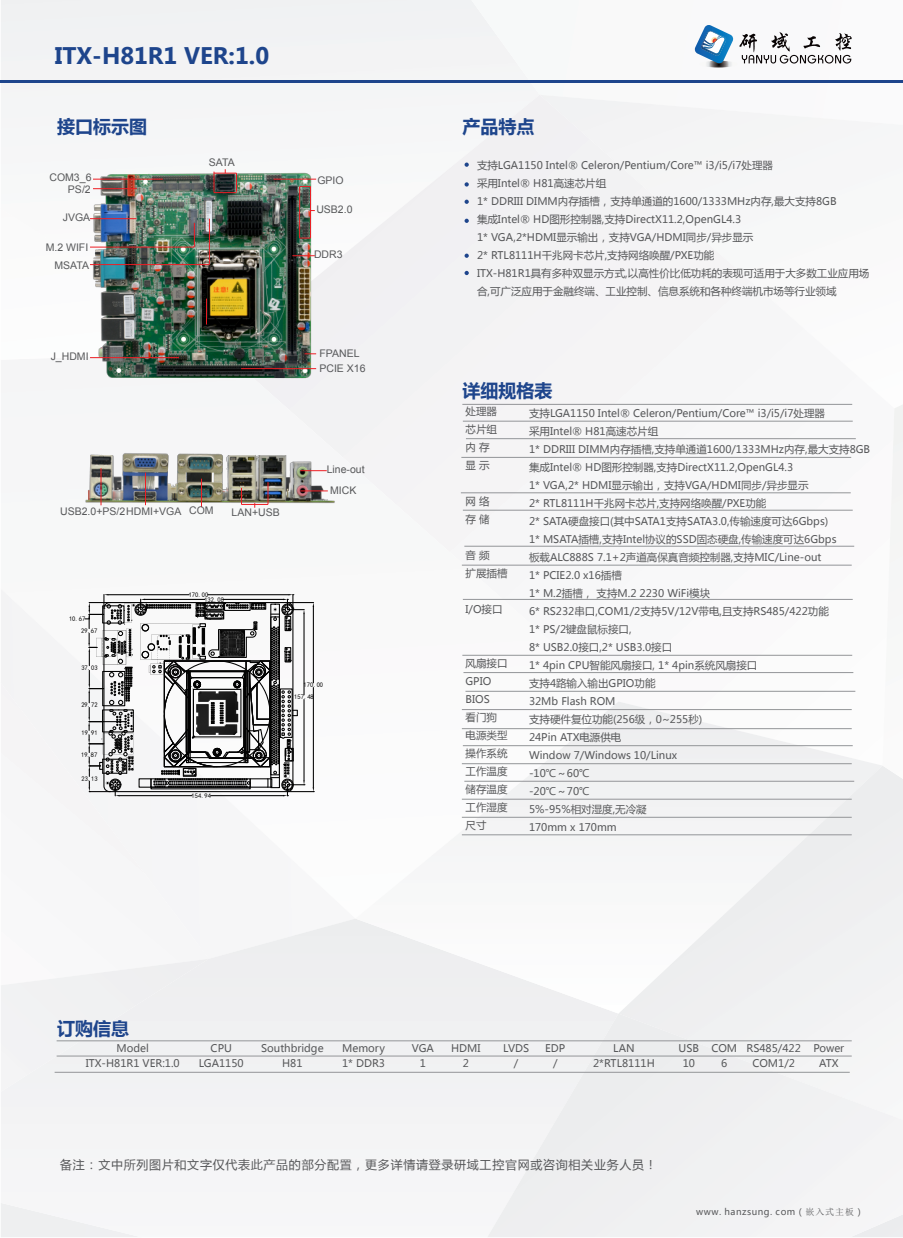
<style>
.page{position:relative;width:903px;height:1238px;background:#fff}
.page>*{position:absolute;margin:0;border:0;box-sizing:border-box;transform-origin:0 0}
.t1{font:700 24px "Segoe UI";color:#1e458c}
.t2{font:700 18px "Microsoft Ya Hei";color:#1e458c}
.t3{font:12px "Microsoft Ya Hei";letter-spacing:.06em;color:#57585a}
.t4{font:10.5px/18px "Microsoft Ya Hei";color:#57585a;text-align:center}
.t5{font:10.5px/15px "Arial";color:#57585a}
.t6{font:9px "Microsoft Ya Hei";letter-spacing:.06em;color:#57585a}
.t7{font:6.6px/12px "Sim Hei";color:#030303}
.s1{font-family:"Sim Sun"}
</style>
<div class="page">
<div style="left:1px;top:0;width:470px;height:119px;background:#f3f3f4"></div>
<svg style="left:471px;top:0;width:432px;height:94px"></svg>
<div style="left:224px;top:95px;width:632px;height:597px;background:#f6f6f7"></div>
<div style="left:201px;top:352px;width:417px;height:340px;background:#f6f6f7"></div>
<svg style="left:1px;top:588px;width:354px;height:209px"></svg>
<div style="left:1px;top:682px;width:208px;height:191px;background:#f5f5f7"></div>
<div style="left:1px;top:919px;width:486px;height:318px;background:#f4f4f5"></div>
<svg style="left:355px;top:702px;width:522px;height:311px"></svg>
<svg style="left:618px;top:765px;width:285px;height:248px"></svg>
<svg style="left:883px;top:405px;width:20px;height:374px"></svg>
<div style="left:487px;top:1013px;width:416px;height:224px;background:#f0f1f2"></div>
<div style="left:1px;top:958px;width:208px;height:133px;background:#f1f1f2"></div>
<img style="left:85px;top:450px;width:253px;height:56px">
<img style="left:93px;top:164px;width:239px;height:232px">
<hr style="left:1px;top:80px;width:902px;height:2px;background:#1e458c">
<svg style="left:694px;top:25px;width:158px;height:42px"></svg>
<svg style="left:465px;top:162px;width:4px;height:5px"></svg>
<svg style="left:465px;top:200px;width:4px;height:4px"></svg>
<svg style="left:465px;top:219px;width:4px;height:4px"></svg>
<svg style="left:465px;top:254px;width:4px;height:4px"></svg>
<svg style="left:465px;top:271px;width:4px;height:4px"></svg>
<hr style="left:462px;top:655px;width:390px;height:1px;background:#939598">
<hr style="left:461px;top:457px;width:390px;height:1px;background:#939598">
<hr style="left:462px;top:404px;width:390px;height:1px;background:#939598">
<hr style="left:463px;top:421px;width:390px;height:1px;background:#939598">
<hr style="left:462px;top:728px;width:390px;height:1px;background:#939598">
<hr style="left:464px;top:546px;width:390px;height:1px;background:#939598">
<hr style="left:463px;top:510px;width:390px;height:1px;background:#939598">
<hr style="left:463px;top:672px;width:390px;height:1px;background:#939598">
<hr style="left:463px;top:599px;width:390px;height:1px;background:#939598">
<hr style="left:462px;top:565px;width:390px;height:1px;background:#939598">
<hr style="left:461px;top:492px;width:390px;height:1px;background:#939598">
<hr style="left:462px;top:799px;width:390px;height:1px;background:#939598">
<hr style="left:466px;top:438px;width:390px;height:1px;background:#939598">
<hr style="left:463px;top:745px;width:390px;height:1px;background:#939598">
<hr style="left:462px;top:763px;width:390px;height:1px;background:#939598">
<hr style="left:464px;top:781px;width:390px;height:1px;background:#939598">
<hr style="left:462px;top:817px;width:390px;height:1px;background:#939598">
<hr style="left:462px;top:834px;width:390px;height:1px;background:#939598">
<hr style="left:466px;top:691px;width:389px;height:1px;background:#939598">
<hr style="left:462px;top:709px;width:390px;height:1px;background:#939598">
<hr style="left:57px;top:1040px;width:795px;height:1px;background:#939598">
<hr style="left:57px;top:1055px;width:795px;height:1px;background:#939598">
<hr style="left:55px;top:1072px;width:795px;height:1px;background:#939598">
<svg style="left:465px;top:182px;width:4px;height:4px"></svg>
<hr style="left:101px;top:468px;width:1px;height:37px;background:#ee1d23">
<hr style="left:145px;top:472px;width:1px;height:33px;background:#ee1d23">
<svg style="left:201px;top:478px;width:1px;height:29px"></svg>
<hr style="left:241px;top:368px;width:75px;height:1px;background:#ee1d23">
<hr style="left:93px;top:188px;width:44px;height:1px;background:#ee1d23">
<svg style="left:300px;top:490px;width:28px;height:1px"></svg>
<hr style="left:93px;top:179px;width:70px;height:1px;background:#ee1d23">
<svg style="left:241px;top:482px;width:28px;height:26px"></svg>
<svg style="left:300px;top:470px;width:27px;height:1px"></svg>
<img style="left:90px;top:209px;width:134px;height:151px">
<hr style="left:209px;top:219px;width:1px;height:45px;background:#ee1d23">
<hr style="left:299px;top:186px;width:1px;height:52px;background:#ee1d23">
<hr style="left:310px;top:186px;width:1px;height:52px;background:#ee1d23">
<svg style="left:292px;top:255px;width:23px;height:1px"></svg>
<svg style="left:214px;top:169px;width:23px;height:24px"></svg>
<hr style="left:90px;top:357px;width:89px;height:1px;background:#ee1d23">
<hr style="left:274px;top:179px;width:42px;height:1px;background:#ee1d23">
<svg style="left:85px;top:594px;width:229px;height:202px"></svg>
<h1 class="t1" style="left:55px;top:39px;width:216px">ITX-H81R1 VER:1.0</h1>
<h2 class="t2" style="left:57px;top:113px;width:91px">接口标示图</h2>
<h2 class="t2" style="left:462px;top:113px;width:73px">产品特点</h2>
<p class="t5" style="left:49px;top:169px;width:44px">COM3_6</p>
<p class="t5" style="left:68px;top:181px;width:24px">PS/2</p>
<p class="t5" style="left:63px;top:210px;width:29px">JVGA</p>
<p class="t5" style="left:46px;top:239px;width:45px;line-height:17.5px;text-align:right">M.2 WIFI<br>MSATA</p>
<p class="t5" style="left:51px;top:348px;width:39px">J_HDMI</p>
<p class="t5" style="left:209px;top:155px;width:27px">SATA</p>
<p class="t5" style="left:317px;top:173px;width:28px">GPIO</p>
<p class="t5" style="left:316px;top:202px;width:38px">USB2.0</p>
<p class="t5" style="left:314px;top:247px;width:30px">DDR3</p>
<p class="t5" style="left:319px;top:346px;width:48px">FPANEL<br>PCIE X16</p>
<p class="t5" style="left:60px;top:503px;width:155px">USB2.0+PS/2HDMI+VGA COM</p>
<p class="t5" style="left:232px;top:505px;width:50px">LAN+USB</p>
<p class="t5" style="left:327px;top:462px;width:39px">Line-out</p>
<p class="t5" style="left:330px;top:483px;width:28px">MICK</p>
<p class="t7" style="left:81px;top:613px;width:18px;text-indent:-12px">10.67<br>29.67</p>
<p class="t7" style="left:81px;top:662px;width:18px">37.03</p>
<p class="t7" style="left:81px;top:699px;width:18px">29.72</p>
<p class="t7" style="left:81px;top:726px;width:18px">19.91</p>
<p class="t7" style="left:81px;top:748px;width:18px">19.87</p>
<p class="t7" style="left:81px;top:772px;width:18px">23.13</p>
<p class="t7" style="left:189px;top:588px;width:21px">170.00</p>
<p class="t7" style="left:204px;top:593px;width:21px">132.08</p>
<p class="t7" style="left:192px;top:789px;width:21px">154.94</p>
<p class="t7" style="left:304px;top:679px;width:21px">170.00</p>
<p class="t7" style="left:294px;top:691px;width:21px">157.48</p>
<h2 class="t2" style="left:57px;top:1015px;width:73px">订购信息</h2>
<p class="t4" style="left:477px;top:156px;width:394px;text-align:left">支持LGA1150 Intel® Celeron/Pentium/Core™ i3/i5/i7处理器<br>采用Intel® H81高速芯片组<br>1* DDRIII DIMM内存插槽，支持单通道的1600/1333MHz内存,最大支持8GB<br>集成Intel® HD图形控制器,支持DirectX11.2,OpenGL4.3<br>1* VGA,2*HDMI显示输出，支持VGA/HDMI同步/异步显示<br>2* RTL8111H千兆网卡芯片,支持网络唤醒/PXE功能<br>ITX-H81R1具有多种双显示方式,以高性价比低功耗的表现可适用于大多数工业应用场合,可广泛应用于金融终端、工业控制、信息系统和各种终端机市场等行业领域</p>
<h2 class="t2" style="left:462px;top:378px;width:91px">详细规格表</h2>
<p class="t4" style="left:466px;top:401px;width:33px;text-align:left">处理器芯片组内 存显 示</p>
<p class="t4" style="left:466px;top:491px;width:26px;text-align:left">网 络存 储</p>
<p class="t4" style="left:466px;top:545px;width:43px;text-align:left">音 频<br>扩展插槽</p>
<p class="t4" style="left:466px;top:599px;width:39px">I/O接口</p>
<p class="t4" style="left:466px;top:653px;width:43px;text-align:left">风扇接口<br>GPIO<br>BIOS<br>看门狗电源类型操作系统工作温度储存温度工作湿度尺寸</p>
<p class="t4" style="left:529px;top:403px;width:343px;text-align:left">支持LGA1150 Intel® Celeron/Pentium/Core™ i3/i5/i7处理器<br>采用Intel® H81高速芯片组<br>1* DDRIII DIMM内存插槽,支持单通道1600/1333MHz内存,最大支持8GB集成Intel® HD图形控制器,支持DirectX11.2,OpenGL4.3<br>1* VGA,2* HDMI显示输出，支持VGA/HDMI同步/异步显示<br>2* RTL8111H千兆网卡芯片,支持网络唤醒/PXE功能<br>2* SATA硬盘接口(其中SATA1支持SATA3.0,传输速度可达6Gbps)<br>1* MSATA插槽,支持Intel协议的SSD固态硬盘,传输速度可达6Gbps<br>板载ALC888S 7.1+2声道高保真音频控制器,支持MIC/Line-out<br>1* PCIE2.0 x16插槽<br>1* M.2插槽， 支持M.2 2230 WiFi模块<br>6* RS232串口,COM1/2支持5V/12V带电,且支持RS485/422功能<br>1* PS/2键盘鼠标接口,<br>8* USB2.0接口,2* USB3.0接口<br>1* 4pin CPU智能风扇接口, 1* 4pin系统风扇接口<br>支持4路输入输出GPIO功能<br>32Mb Flash ROM<br>支持硬件复位功能(256级，0~255秒)<br>24Pin ATX电源供电<br>Window 7/Windows 10/Linux<br>-10℃～60℃<br>-20℃～70℃<br>5%-95%相对湿度,无冷凝<br>170mm x 170mm</p>
<p class="t4" style="left:86px;top:1040px;width:96px;line-height:15px">Model<br>ITX-H81R1 VER:1.0</p>
<p class="t4" style="left:199px;top:1040px;width:46px;line-height:15px">CPU<br>LGA1150</p>
<p class="t4" style="left:261px;top:1040px;width:64px;line-height:15px">Southbridge<br>H81</p>
<p class="t4" style="left:342px;top:1040px;width:45px;line-height:15px;text-align:left">Memory<br>1* DDR3</p>
<p class="t4" style="left:412px;top:1040px;width:24px;line-height:15px">VGA<br>1</p>
<p class="t4" style="left:451px;top:1040px;width:31px;line-height:15px">HDMI<br>2</p>
<p class="t4" style="left:503px;top:1040px;width:27px;line-height:15px">LVDS /</p>
<p class="t4" style="left:593px;top:1040px;width:63px;line-height:15px">LAN<br>2*RTL8111H</p>
<p class="t4" style="left:679px;top:1040px;width:22px;line-height:15px">USB<br>10</p>
<p class="t4" style="left:712px;top:1040px;width:27px;line-height:15px">COM<br>6</p>
<p class="t4" style="left:747px;top:1040px;width:56px;line-height:15px">RS485/422<br>COM1/2</p>
<p class="t4" style="left:813px;top:1040px;width:32px;line-height:15px">Power<br>ATX</p>
<p class="t4" style="left:545px;top:1040px;width:22px;line-height:15px">EDP /</p>
<p class="t3" style="left:60px;top:1156px;width:598px">备注：文中所列图片和文字仅代表此产品的部分配置，更多详情请登录研域工控官网或咨询相关业务人员！</p>
<p class="t6" style="left:696px;top:1205px;width:169px">www<span class="s1">.</span>hanzsung<span class="s1">.</span>com（<span class="s1">嵌入式主板</span>）</p>
</div>
